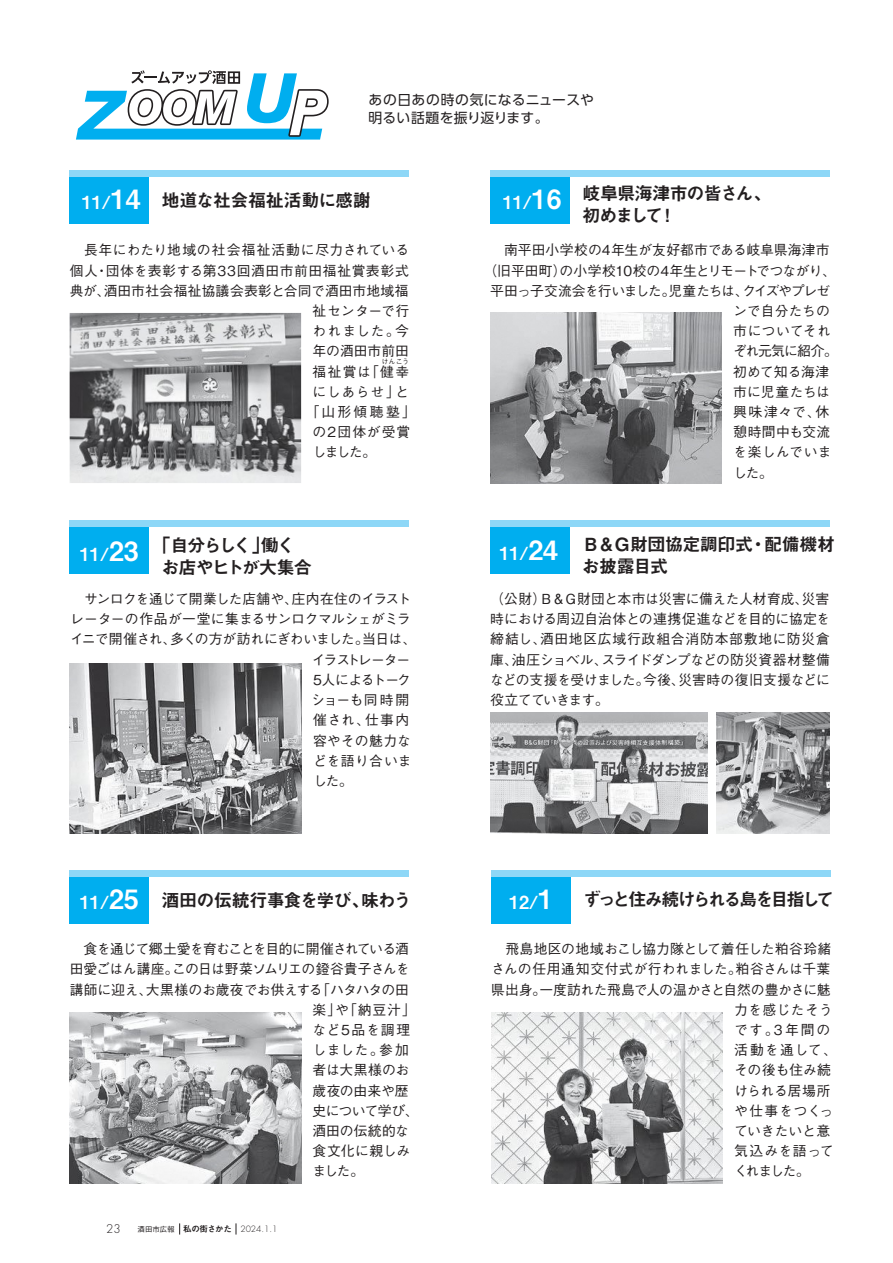
<style>
.page{position:relative;width:893px;height:1263px;background:#fff}
.page>*{position:absolute;margin:0;border:0;box-sizing:border-box;transform-origin:0 0}
.t1{font:18px/22.4px "Midashi Go Pro MB31";letter-spacing:-.065em;color:#231f20}
.t2{font:18px "Midashi Go Pro MB31";color:#fff}
.t3{font:18px/22.4px "Midashi Go Pro MB31";letter-spacing:-.04em;color:#231f20}
.t4{font:18px "Midashi Go Pro MB31";letter-spacing:-.14em;color:#231f20}
.t5{font:18px "Midashi Go Pro MB31";letter-spacing:-.035em;color:#231f20}
.t6{font:18px "Midashi Go Pro MB31";letter-spacing:-.045em;color:#231f20}
.t7{font:500 13.8px/20.2px "Gothic BBB Pro";letter-spacing:-.005em;color:#231f20}
.t8{font:500 13.8px/20.2px "Gothic BBB Pro";letter-spacing:.015em;color:#231f20;text-align:right}
.t9{font:500 13.8px/20.2px "Gothic BBB Pro";letter-spacing:-.055em;color:#231f20;text-align:right}
.t10{font:500 13.8px/20.2px "Gothic BBB Pro";letter-spacing:-.025em;color:#231f20}
.t11{font:500 13.8px/20.2px "Gothic BBB Pro";letter-spacing:.04em;color:#231f20;text-align:right}
.t12{font:500 13.8px/20.2px "Gothic BBB Pro";letter-spacing:-.05em;color:#231f20}
.t13{font:13.8px/18.1px "UD Shin Go Pro";letter-spacing:.02em;color:#231f20}
.t14{font:500 13.8px/20.2px "Gothic BBB Pro";letter-spacing:-.065em;color:#231f20;text-align:right}
.t15{font:500 13.8px "Gothic BBB Pro";letter-spacing:.05em;color:#231f20}
.t16{font:500 13.8px "Gothic BBB Pro";letter-spacing:-.045em;color:#231f20}
.t17{font:500 13.8px "Gothic BBB Pro";letter-spacing:-.06em;color:#231f20}
.t18{font:500 13.8px "Gothic BBB Pro";letter-spacing:.075em;color:#231f20}
.t19{font:500 13.8px "Gothic BBB Pro";letter-spacing:.06em;color:#231f20}
.t20{font:500 13.8px "Gothic BBB Pro";letter-spacing:-.095em;color:#231f20}
.t21{font:300 11.7px "Futura";color:#231f20}
.t22{font:300 8.55px "Futura";color:#231f20}
.t23{font:8.55px "Midashi Go Pro MB31";letter-spacing:-.04em;color:#231f20}
.t24{font:500 7.5px "Gothic BBB Pr 6";color:#231f20}
.t25{font:500 6.9px "Gothic BBB Pro";color:#231f20}
.s1{font-size:26.55px}
</style>
<div class="page">
<img style="left:491px;top:1013px;width:232px;height:170px">
<img style="left:70px;top:1013px;width:231px;height:170px">
<div style="left:491px;top:526px;width:79px;height:47px;background:#00aeef"></div>
<div style="left:491px;top:520px;width:339px;height:6px;background:#8dd7f7"></div>
<img style="left:70px;top:313px;width:231px;height:170px">
<img style="left:490px;top:713px;width:218px;height:120px">
<img style="left:716px;top:713px;width:113px;height:120px">
<img style="left:70px;top:663px;width:231px;height:170px">
<div style="left:70px;top:176px;width:79px;height:47px;background:#00aeef"></div>
<div style="left:70px;top:170px;width:339px;height:6px;background:#8dd7f7"></div>
<div style="left:491px;top:176px;width:79px;height:47px;background:#00aeef"></div>
<div style="left:491px;top:170px;width:339px;height:6px;background:#8dd7f7"></div>
<div style="left:70px;top:526px;width:79px;height:47px;background:#00aeef"></div>
<div style="left:70px;top:520px;width:339px;height:6px;background:#8dd7f7"></div>
<div style="left:70px;top:876px;width:79px;height:47px;background:#00aeef"></div>
<div style="left:70px;top:870px;width:339px;height:6px;background:#8dd7f7"></div>
<div style="left:491px;top:876px;width:79px;height:47px;background:#00aeef"></div>
<div style="left:491px;top:870px;width:340px;height:6px;background:#8dd7f7"></div>
<img style="left:490px;top:313px;width:232px;height:170px">
<svg style="left:76px;top:70px;width:253px;height:70px"></svg>
<p class="t13" style="left:368px;top:91px;width:227px">あの日あの時の気になるニュースや明るい話題を振り返ります。</p>
<h1 class="t2" style="left:82px;top:188px;width:60px">11/<span class="s1">14</span></h1>
<h1 class="t5" style="left:162px;top:186px;width:211px">地道な社会福祉活動に感謝</h1>
<h1 class="t2" style="left:503px;top:188px;width:60px">11/<span class="s1">16</span></h1>
<h1 class="t3" style="left:659px;top:180px;width:115px;text-indent:-76px">岐阜県海津市の皆さん、!</h1>
<h1 class="t1" style="left:583px;top:202px;width:82px">初めまして</h1>
<p class="t11" style="left:84px;top:238px;width:327px">長年にわたり地域の社会福祉活動に尽力されている団体を表彰する第33回酒田市前田福祉賞表彰式</p>
<p class="t7" style="left:70px;top:258px;width:30px">個人</p>
<p class="t7" style="left:95px;top:258px;width:15px">・</p>
<p class="t7" style="left:104px;top:279px;width:306px">酒田市社会福祉協議会表彰と合同で酒田市地域福</p>
<p class="t7" style="left:70px;top:279px;width:43px">典が、</p>
<p class="t8" style="left:313px;top:299px;width:98px">祉センターで行今</p>
<p class="t7" style="left:313px;top:319px;width:89px">われました。</p>
<p class="t7" style="left:313px;top:339px;width:98px">年の酒田市前田</p>
<p class="t7" style="left:365px;top:359px;width:46px">「健幸</p>
<p class="t25" style="left:381px;top:356px;width:29px">けんこう</p>
<p class="t7" style="left:313px;top:359px;width:60px">福祉賞は</p>
<p class="t7" style="left:313px;top:380px;width:89px">にしあらせ」</p>
<p class="t7" style="left:306px;top:400px;width:112px">「山形傾聴塾「</p>
<p class="t18" style="left:313px;top:421px;width:99px">の2団体が受賞</p>
<p class="t7" style="left:313px;top:440px;width:65px">しました。</p>
<p class="t7" style="left:395px;top:380px;width:15px">と</p>
<h1 class="t2" style="left:80px;top:539px;width:60px">11/<span class="s1">23</span></h1>
<h1 class="t1" style="left:162px;top:532px;width:152px;text-indent:-9px">「自分らしく」<br>お店やヒトが大集合</h1>
<h1 class="t1" style="left:261px;top:532px;width:36px">働く</h1>
<p class="t7" style="left:292px;top:587px;width:121px">庄内在住のイラスト</p>
<p class="t16" style="left:84px;top:588px;width:216px">サンロクを通じて開業した店舗や、</p>
<p class="t7" style="left:70px;top:607px;width:342px">レーターの作品が一堂に集まるサンロクマルシェがミラ</p>
<p class="t7" style="left:362px;top:627px;width:56px">当日は、</p>
<p class="t9" style="left:170px;top:627px;width:200px">多くの方が訪れにぎわいました。</p>
<p class="t17" style="left:70px;top:628px;width:108px">イニで開催され、</p>
<p class="t14" style="left:311px;top:648px;width:101px">イラストレーター<br>5人によるトークショーも同時開仕事内</p>
<p class="t7" style="left:313px;top:708px;width:100px">催され、<br>容やその魅力などを語り合いました。</p>
<h1 class="t2" style="left:80px;top:888px;width:60px">11/<span class="s1">25</span></h1>
<h1 class="t6" style="left:162px;top:885px;width:210px">酒田の伝統行事食を学び、</h1>
<h1 class="t1" style="left:361px;top:886px;width:52px">味わう</h1>
<p class="t9" style="left:70px;top:937px;width:341px">　食を通じて郷土愛を育むことを目的に開催されている酒この日は野菜ソムリエの鐙谷貴子さんを</p>
<p class="t7" style="left:70px;top:957px;width:111px">田愛ごはん講座。</p>
<p class="t7" style="left:316px;top:977px;width:94px">「ハタハタの田</p>
<p class="t7" style="left:70px;top:977px;width:84px">講師に迎え、</p>
<p class="t7" style="left:146px;top:977px;width:178px">大黒様のお歳夜でお供えする</p>
<p class="t21" style="left:106px;top:1222px;width:16px">23</p>
<p class="t24" style="left:138px;top:1223px;width:39px">酒田市広報</p>
<p class="t23" style="left:183px;top:1222px;width:50px">私の街さかた</p>
<p class="t22" style="left:240px;top:1224px;width:38px">2024.1.1</p>
<p class="t7" style="left:313px;top:998px;width:105px">楽 「や」 納豆汁「</p>
<p class="t19" style="left:313px;top:1019px;width:99px">など5品を調理</p>
<p class="t7" style="left:379px;top:1038px;width:31px">参加</p>
<p class="t7" style="left:313px;top:1038px;width:108px">しました。<br>者は大黒様のお歳夜の由来や歴史について学び、酒田の伝統的な食文化に親しみました。</p>
<p class="t7" style="left:560px;top:238px;width:278px;text-indent:-69px">　南平田小学校の4年生が友好都市である岐阜県海津市の小学校10校の4年生とリモートでつながり、</p>
<p class="t7" style="left:483px;top:258px;width:85px">（旧平田町）</p>
<p class="t20" style="left:742px;top:279px;width:90px">クイズやプレゼ</p>
<p class="t12" style="left:490px;top:279px;width:187px">平田っ子交流会を行いました。</p>
<p class="t7" style="left:669px;top:279px;width:82px">児童たちは、</p>
<h1 class="t2" style="left:499px;top:539px;width:60px">11/<span class="s1">24</span></h1>
<p class="t7" style="left:733px;top:299px;width:106px">ンで自分たちの市についてそれぞれ元気に紹介。初めて知る海津市に児童たちは興味津々で 休、憩時間中も交流を楽しんでいました。</p>
<h1 class="t3" style="left:582px;top:531px;width:173px">Ｂ＆Ｇ財団協定調印式お披露目式</h1>
<h1 class="t1" style="left:764px;top:531px;width:73px">配備機材</h1>
<h1 class="t1" style="left:749px;top:531px;width:20px">・</h1>
<p class="t7" style="left:490px;top:587px;width:320px">（公財Ｂ）＆Ｇ財団と本市は災害に備えた人材育成、</p>
<p class="t7" style="left:490px;top:607px;width:341px">時における周辺自治体との連携促進などを目的に協定を</p>
<p class="t15" style="left:540px;top:628px;width:291px">酒田地区広域行政組合消防本部敷地に防災倉</p>
<p class="t7" style="left:802px;top:587px;width:29px">災害</p>
<p class="t7" style="left:490px;top:627px;width:58px">締結し、</p>
<p class="t10" style="left:601px;top:648px;width:230px">スライドダンプなどの防災資器材整備</p>
<p class="t7" style="left:512px;top:648px;width:98px">油圧ショベル、</p>
<p class="t7" style="left:490px;top:648px;width:30px">庫、</p>
<p class="t7" style="left:643px;top:668px;width:43px">今後、</p>
<p class="t8" style="left:678px;top:668px;width:153px">災害時の復旧支援などに</p>
<p class="t12" style="left:490px;top:668px;width:161px">などの支援を受けました。役立てていきます。</p>
<h1 class="t2" style="left:509px;top:888px;width:45px">12/<span class="s1">1</span></h1>
<h1 class="t4" style="left:583px;top:885px;width:252px">ずっと住み続けられる島を目指して</h1>
<p class="t7" style="left:491px;top:937px;width:341px;text-align:right">　飛島地区の地域おこし協力隊として着任した粕谷玲緒粕谷さんは千葉</p>
<p class="t10" style="left:539px;top:957px;width:293px;text-indent:-48px">さんの任用通知交付式が行われました。<br>一度訪れた飛島で人の温かさと自然の豊かさに魅</p>
<p class="t7" style="left:491px;top:977px;width:57px">県出身。</p>
<p class="t11" style="left:734px;top:998px;width:100px">力を感じたそう<br>3年間の</p>
<p class="t8" style="left:734px;top:1018px;width:105px;text-align:left">です。<br>活動を通して、その後も住み続けられる居場所や仕事をつくっていきたいと意気込みを語ってくれました。</p>
</div>
